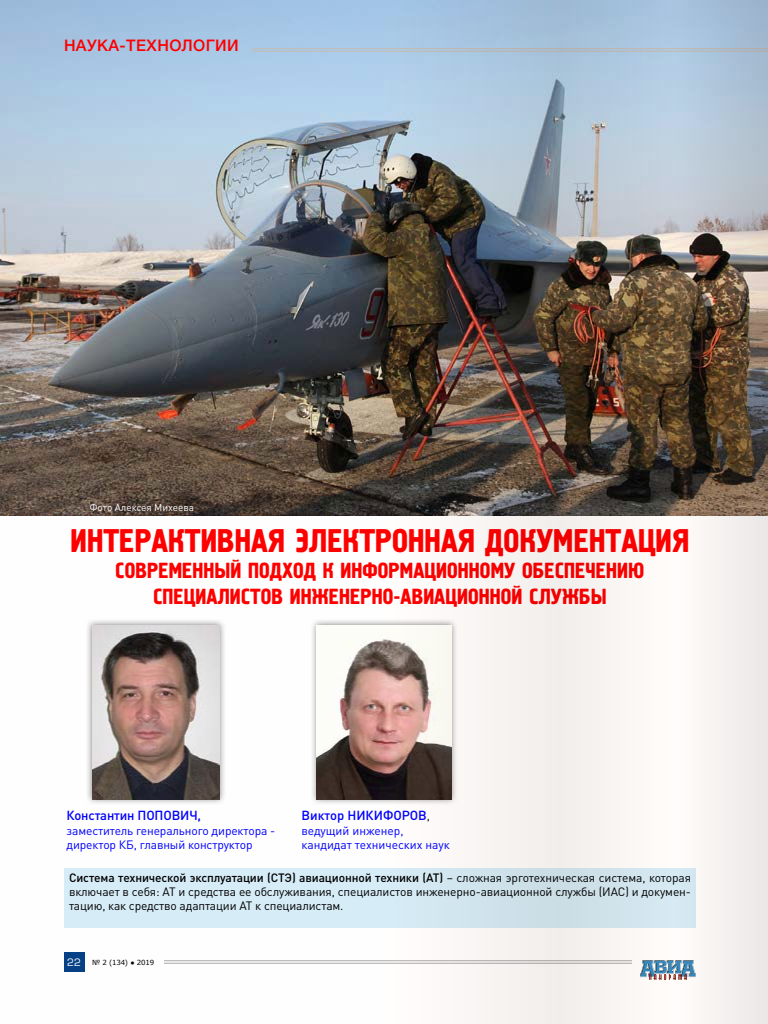
<style>
.page{position:relative;width:768px;height:1024px;background:#fff}
.page>*{position:absolute;margin:0;border:0;box-sizing:border-box;transform-origin:0 0}
.t1{font:33px "Pollock 1 C";color:#f00}
.t2{font:22px/26.4px "Pollock 1 C";color:#f00;text-align:center}
.t3{font:500 16px "Helvetica Neue Cyr";letter-spacing:.025em;color:#f00}
.t4{font:500 13px "DIN Pro";letter-spacing:-.005em;color:#00f}
.t5{font:12px/14.4px "DIN Pro";letter-spacing:-.01em;color:#000;text-align:justify}
.t6{font:12px/14.4px "DIN Pro";letter-spacing:-.01em;color:#00f}
.t7{font:10px "DIN Pro";color:#fff}
.t8{font:7px "Verdana";letter-spacing:-.02em;color:#000}
.s1{font-weight:400;font-size:12px;color:#000}
.s2{font-weight:500}
.s3{font-family:"Europe C";font-size:10px;color:#fffefd}
</style>
<div class="page">
<img style="left:0;top:0;width:768px;height:1024px">
<h3 class="t3" style="left:64px;top:36px;width:176px">НАУКА-ТЕХНОЛОГИИ</h3>
<p class="t7" style="left:90px;top:500px;width:106px">Фото Алексея Михеева</p>
<h1 class="t1" style="left:71px;top:522px;width:620px">ИНТЕРАКТИВНАЯ ЭЛЕКТРОННАЯ ДОКУМЕНТАЦИЯ</h1>
<h2 class="t2" style="left:115px;top:558px;width:531px">СОВРЕМЕННЫЙ ПОДХОД К ИНФОРМАЦИОННОМУ ОБЕСПЕЧЕНИЮ<br>СПЕЦИАЛИСТОВ ИНЖЕНЕРНО-АВИАЦИОННОЙ СЛУЖБЫ</h2>
<p class="t4" style="left:302px;top:805px;width:130px">Виктор НИКИФОРОВ<span class="s1">,</span></p>
<p class="t6" style="left:302px;top:822px;width:150px">ведущий инженер, кандидат технических наук</p>
<p class="t5" style="left:69px;top:869px;width:624px"><span class="s2">Система технической эксплуатации (СТЭ) авиационной техники (АТ)</span> – сложная эрготехническая система, которая включает в себя: АТ и средства ее обслуживания, специалистов инженерно-авиационной службы (ИАС) и докумен&shy;тацию, как средство адаптации АТ к специалистам.</p>
<p class="t4" style="left:66px;top:805px;width:136px">Константин ПОПОВИЧ,</p>
<p class="t6" style="left:66px;top:822px;width:210px">заместитель генерального директора - директор КБ, главный конструктор</p>
<p class="t8" style="left:67px;top:958px;width:88px"><span class="s3">22</span> № 2 (134) ● 2019</p>
</div>
